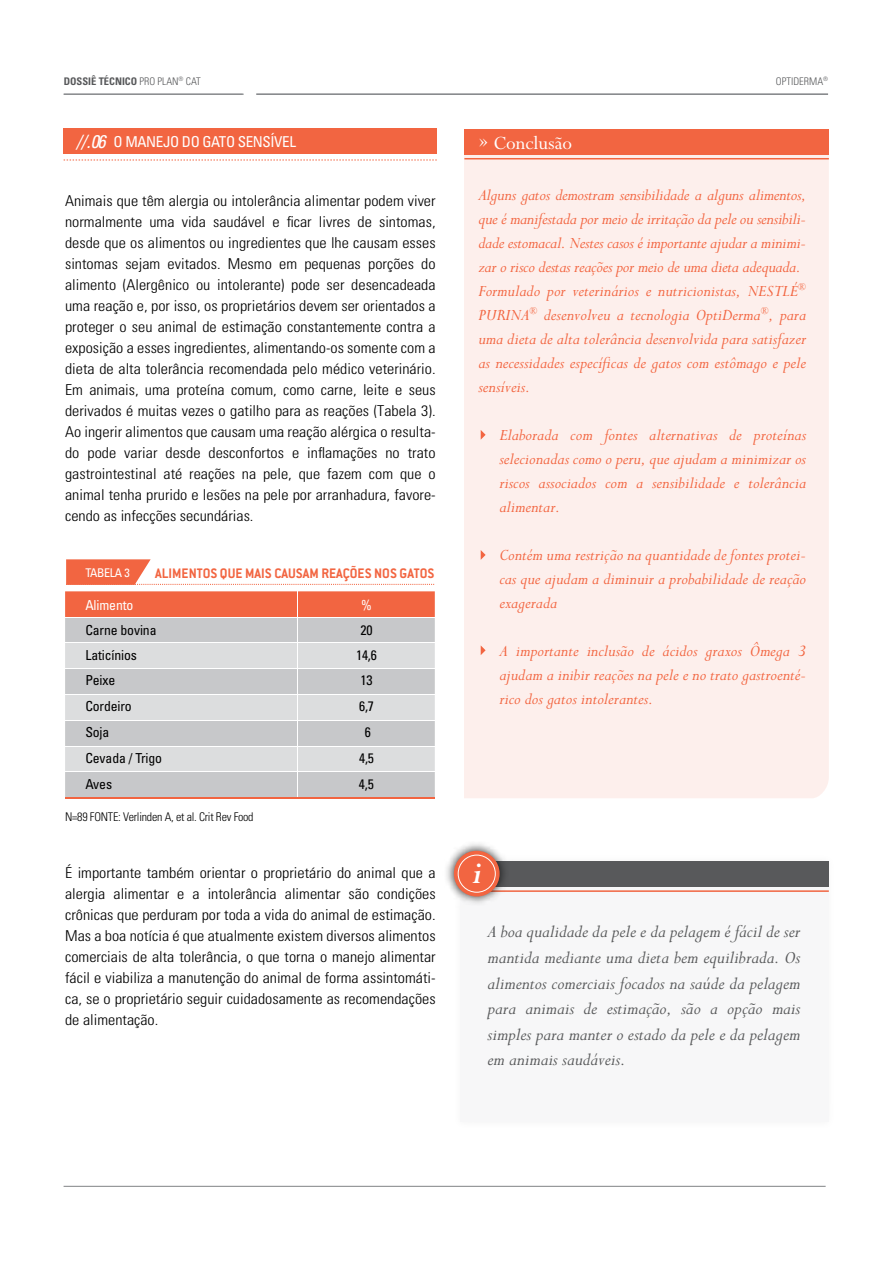
<style>
.page{position:relative;width:893px;height:1263px;background:#fff}
.page>*{position:absolute;margin:0;border:0;box-sizing:border-box;transform-origin:0 0}
.t1{font:italic 700 33px "Perpetua Std";color:#fff}
.t2{font:21px "Perpetua Std";color:#fff}
.t3{font:italic 19.5px/25.5px "Perpetua Std";color:#58595b;text-align:justify}
.t4{font:italic 18px/24px "Perpetua Std";color:#f26541;text-align:justify}
.t5{font:700 15.15px "Conduit ITC Std";color:#f26541}
.t6{font:300 condensed 15px/21px "Univers LT Std";color:#000;text-align:justify;scale:1.08 1}
.t7{font:condensed 15px "Univers LT Std";letter-spacing:-.025em;color:#fff}
.t8{font:condensed 13.8px/25.8px "Univers LT Std";letter-spacing:-.01em;color:#000;text-align:center}
.t9{font:condensed 13.8px "Univers LT Std";letter-spacing:-.01em;color:#fff}
.t10{font:300 condensed 12px "Univers LT Std";letter-spacing:-.02em;color:#000}
.t11{font:condensed 12px "Univers LT Std";letter-spacing:-.025em;color:#fff}
.t12{font:700 condensed 10.5px "Univers LT Std";color:#58595b}
.t13{font:300 condensed 10.5px "Univers LT Std";color:#58595b}
.s1{font-weight:300}
.s2{font-style:italic;font-size:18.45px}
</style>
<div class="page">
<hr style="left:64px;top:1186px;width:762px;height:1px;background:#808285">
<hr style="left:256px;top:93px;width:572px;height:2px;background:#808285">
<hr style="left:64px;top:94px;width:180px;height:1px;background:#808285">
<div style="left:460px;top:862px;width:369px;height:260px;background:#f7f7f8"></div>
<div style="left:467px;top:861px;width:362px;height:26px;background:#58595b"></div>
<hr style="left:468px;top:890px;width:361px;height:2px;background:#f26541">
<img style="left:446px;top:843px;width:66px;height:60px">
<div style="left:454px;top:851px;width:46px;height:45px;background:#f26541;border-radius:50%"></div>
<div style="left:458px;top:855px;width:38px;height:37px;border:1px solid #fff;border-radius:50%"></div>
<div style="left:64px;top:128px;width:373px;height:26px;background:#f26541"></div>
<svg style="left:64px;top:160px;width:373px;height:1px"></svg>
<div style="left:464px;top:154px;width:365px;height:644px;background:#fdefec"></div>
<svg style="left:481px;top:430px;width:5px;height:10px"></svg>
<svg style="left:481px;top:550px;width:5px;height:10px"></svg>
<svg style="left:481px;top:645px;width:5px;height:10px"></svg>
<div style="left:464px;top:129px;width:365px;height:25px;background:#f26541"></div>
<hr style="left:464px;top:158px;width:365px;height:1px;background:#f26541">
<svg style="left:65px;top:591px;width:370px;height:206px;background:#d5c5c2"></svg>
<hr style="left:366px;top:771px;width:69px;height:1px;background:#fff">
<hr style="left:65px;top:797px;width:370px;height:1px;background:#f26541">
<svg style="left:66px;top:559px;width:369px;height:26px"></svg>
<p class="t12" style="left:64px;top:74px;width:139px">DOSSIÊ TÉCNICO <span class="s1">PRO PLAN</span><sup>®</sup> <span class="s1">CAT</span></p>
<p class="t7" style="left:76px;top:132px;width:221px"><span class="s2">//.06</span> O MANEJO DO GATO SENSÍVEL</p>
<p class="t6" style="left:65px;top:190px;width:345px">Animais que têm alergia ou intolerância alimentar podem viver normalmente uma vida saudável e ficar livres de sintomas, desde que os alimentos ou ingredientes que lhe causam esses sintomas sejam evitados. Mesmo em pequenas porções do alimento (Alergênico ou intolerante) pode ser desencadeada uma reação e, por isso, os proprietários devem ser orientados a proteger o seu animal de estimação constantemente contra a exposição a esses ingredientes, alimentando-os somente com a dieta de alta tolerância recomendada pelo médico veterinário.<br>Em animais, uma proteína comum, como carne, leite e seus derivados é muitas vezes o gatilho para as reações (Tabela 3).<br>Ao ingerir alimentos que causam uma reação alérgica o resulta&shy;do pode variar desde desconfortos e inflamações no trato gastrointestinal até reações na pele, que fazem com que o animal tenha prurido e lesões na pele por arranhadura, favore&shy;cendo as infecções secundárias.</p>
<p class="t11" style="left:85px;top:565px;width:46px">TABELA 3</p>
<p class="t5" style="left:155px;top:564px;width:281px">ALIMENTOS QUE MAIS CAUSAM REAÇÕES NOS GATOS</p>
<p class="t9" style="left:85px;top:596px;width:49px">Alimento</p>
<p class="t9" style="left:361px;top:596px;width:12px">%</p>
<p class="t8" style="left:85px;top:617px;width:78px;text-align:left">Carne bovina<br>Laticínios<br>Peixe<br>Cordeiro<br>Soja<br>Cevada / Trigo<br>Aves</p>
<p class="t8" style="left:356px;top:617px;width:22px">20<br>14,6<br>13<br>6,7<br>6<br>4,5<br>4,5</p>
<p class="t10" style="left:65px;top:809px;width:190px">N=89 FONTE: Verlinden A, et al. Crit Rev Food</p>
<p class="t6" style="left:65px;top:862px;width:345px">É importante também orientar o proprietário do animal que a alergia alimentar e a intolerância alimentar são condições crônicas que perduram por toda a vida do animal de estimação.<br>Mas a boa notícia é que atualmente existem diversos alimentos comerciais de alta tolerância, o que torna o manejo alimentar fácil e viabiliza a manutenção do animal de forma assintomáti&shy;ca, se o proprietário seguir cuidadosamente as recomendações de alimentação.</p>
<h2 class="t2" style="left:479px;top:132px;width:94px">» Conclusão</h2>
<p class="t13" style="left:776px;top:75px;width:54px">OPTIDERMA<sup>®</sup></p>
<p class="t4" style="left:478px;top:183px;width:329px;text-align:left">Alguns gatos demostram sensibilidade a alguns alimentos, que é manifestada por meio de irritação da pele ou sensibili&shy;dade estomacal. Nestes casos é importante ajudar a minimi&shy;zar o risco destas reações por meio de uma dieta adequada.<br>Formulado por veterinários e nutricionistas, NESTLÉ<sup>® </sup>PURINA<sup>®</sup> desenvolveu a tecnologia OptiDerma<sup>®</sup>, para uma dieta de alta tolerância desenvolvida para satisfazer as necessidades específicas de gatos com estômago e pele sensíveis.</p>
<p class="t4" style="left:499px;top:423px;width:308px">Elaborada com fontes alternativas de proteínas selecionadas como o peru, que ajudam a minimizar os riscos associados com a sensibilidade e tolerância alimentar.</p>
<p class="t4" style="left:499px;top:543px;width:308px">Contém uma restrição na quantidade de fontes protei&shy;cas que ajudam a diminuir a probabilidade de reação exagerada</p>
<p class="t4" style="left:499px;top:639px;width:308px">A importante inclusão de ácidos graxos Ômega 3 ajudam a inibir reações na pele e no trato gastroenté&shy;rico dos gatos intolerantes.</p>
<h1 class="t1" style="left:472px;top:857px;width:11px">i</h1>
<p class="t3" style="left:488px;top:920px;width:314px">A boa qualidade da pele e da pelagem é fácil de ser mantida mediante uma dieta bem equilibrada. Os alimentos comerciais focados na saúde da pelagem para animais de estimação, são a opção mais simples para manter o estado da pele e da pelagem em animais saudáveis.</p>
</div>
